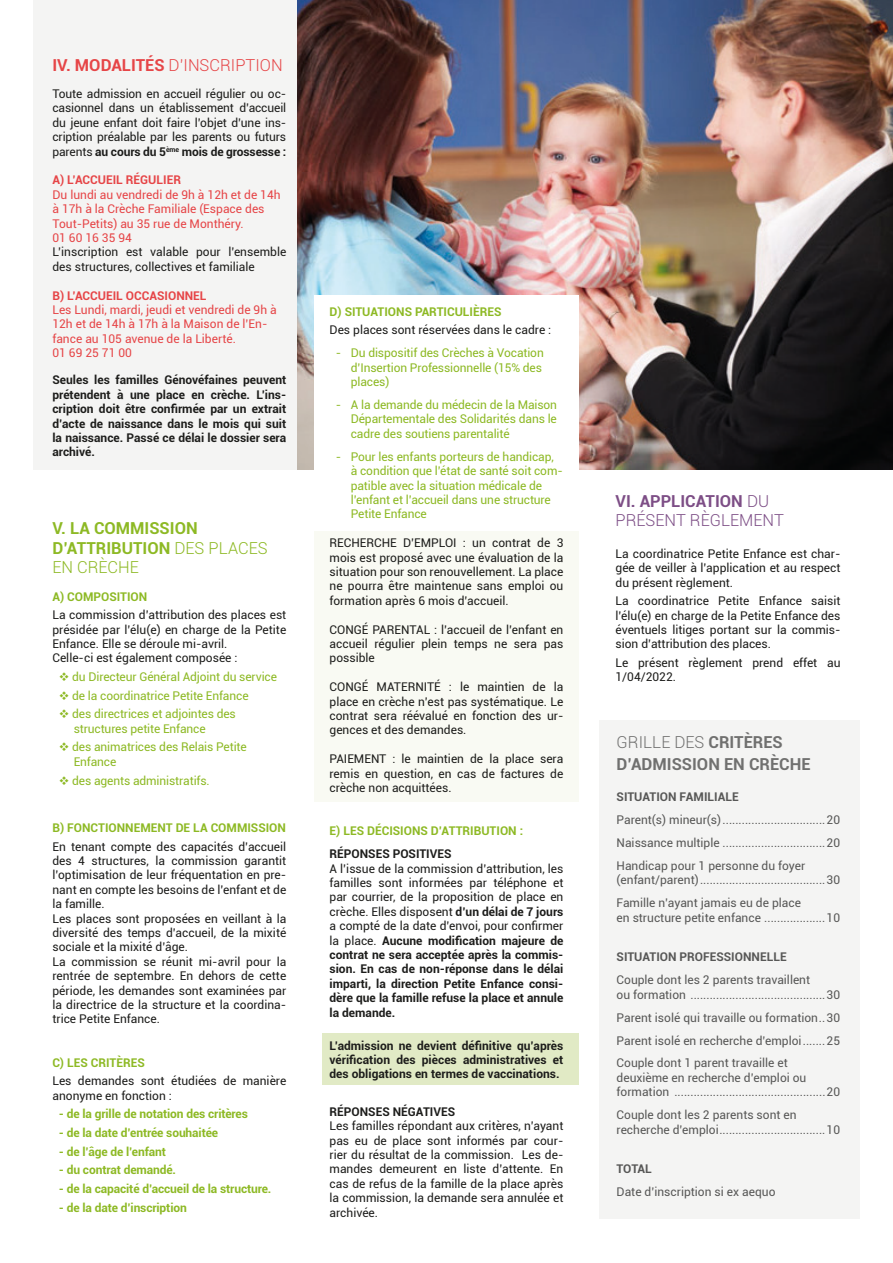
<style>
.page{position:relative;width:893px;height:1263px;background:#fff}
.page>*{position:absolute;margin:0;border:0;box-sizing:border-box;transform-origin:0 0}
.t1{font:700 16.5px/19.8px "Roboto";color:#8db924}
.t2{font:700 16.5px/21.6px "Roboto";color:#70706f}
.t3{font:300 16.5px/19.8px "Roboto";color:#7d4e86}
.t4{font:300 16.5px "Roboto";color:#e64547}
.t5{font:12px/14.4px "Roboto";color:#1d1d1b;text-align:justify}
.t6{font:700 12px/14.4px "Roboto";color:#1d1d1b;text-align:justify}
.t7{font:12px/14.4px "Roboto";color:#575756}
.t8{font:12px/14.4px "Roboto";letter-spacing:-.01em;color:#8db924}
.t9{font:700 12px "Roboto";letter-spacing:-.01em;color:#8db924}
.t10{font:12px/14.4px "Roboto";color:#e64547}
.t11{font:700 12px "Roboto";color:#575756}
.t12{font:700 12px "Roboto";color:#e64547}
.s1{font-weight:700}
.s2{font-weight:300}
.s3{font-weight:400}
</style>
<div class="page">
<div style="left:600px;top:720px;width:260px;height:498px;background:#f4f4f3"></div>
<div style="left:33px;top:0;width:264px;height:470px;background:#f4f4f3"></div>
<div style="left:314px;top:531px;width:265px;height:271px;background:#f9faf3"></div>
<div style="left:323px;top:1033px;width:256px;height:51px;background:#e1eac5"></div>
<img style="left:297px;top:0;width:596px;height:470px">
<div style="left:314px;top:295px;width:265px;height:185px;background:#fff"></div>
<p class="t4" style="left:52px;top:54px;width:232px"><span class="s1">IV. MODALITÉS</span> D’INSCRIPTION</p>
<p class="t5" style="left:52px;top:86px;width:235px">Toute admission en accueil régulier ou oc&shy;casionnel dans un établissement d’accueil du jeune enfant doit faire l’objet d’une ins&shy;cription préalable par les parents ou futurs parents <span class="s1">au cours du 5</span><sup>ème</sup> <span class="s1">mois de grossesse :</span></p>
<p class="t12" style="left:52px;top:172px;width:130px">A) L’ACCUEIL RÉGULIER</p>
<p class="t10" style="left:52px;top:187px;width:230px">Du lundi au vendredi de 9h à 12h et de 14h à 17h à la Crèche Familiale (Espace des<br>Tout-Petits) au 35 rue de Monthéry.</p>
<p class="t10" style="left:52px;top:230px;width:81px">01 60 16 35 94</p>
<p class="t5" style="left:52px;top:244px;width:235px">L’inscription est valable pour l’ensemble des structures, collectives et familiale</p>
<p class="t12" style="left:52px;top:287px;width:156px">B) L’ACCUEIL OCCASIONNEL</p>
<p class="t10" style="left:52px;top:302px;width:226px">Les Lundi, mardi, jeudi et vendredi de 9h à<br>12h et de 14h à 17h à la Maison de l’En&shy;fance au 105 avenue de la Liberté.</p>
<p class="t10" style="left:52px;top:345px;width:81px">01 69 25 71 00</p>
<p class="t6" style="left:52px;top:372px;width:235px">Seules les familles Génovéfaines peuvent prétendent à une place en crèche. L’ins&shy;cription doit être confirmée par un extrait d’acte de naissance dans le mois qui suit la naissance. Passé ce délai le dossier sera archivé.</p>
<p class="t1" style="left:52px;top:517px;width:217px">V. LA COMMISSION<br>D’ATTRIBUTION <span class="s2">DES PLACES<br>EN CRÈCHE</span></p>
<p class="t9" style="left:52px;top:588px;width:96px">A) COMPOSITION</p>
<p class="t5" style="left:52px;top:607px;width:235px">La commission d’attribution des places est présidée par l’élu(e) en charge de la Petite Enfance. Elle se déroule mi-avril.</p>
<p class="t5" style="left:52px;top:650px;width:187px">Celle-ci est également composée :</p>
<p class="t8" style="left:59px;top:669px;width:220px">❖ du Directeur Général Adjoint du service</p>
<p class="t8" style="left:59px;top:688px;width:191px">❖ de la coordinatrice Petite Enfance</p>
<p class="t8" style="left:74px;top:706px;width:164px;text-indent:-15px">❖ des directrices et adjointes des structures petite Enfance</p>
<p class="t8" style="left:74px;top:739px;width:175px;text-indent:-15px">❖ des animatrices des Relais Petite<br>Enfance</p>
<p class="t8" style="left:59px;top:773px;width:152px">❖ des agents administratifs.</p>
<p class="t9" style="left:52px;top:819px;width:235px">B) FONCTIONNEMENT DE LA COMMISSION</p>
<p class="t5" style="left:52px;top:839px;width:235px">En tenant compte des capacités d’accueil des 4 structures, la commission garantit l’optimisation de leur fréquentation en pre&shy;nant en compte les besoins de l’enfant et de la famille.</p>
<p class="t5" style="left:52px;top:911px;width:235px">Les places sont proposées en veillant à la diversité des temps d’accueil, de la mixité sociale et la mixité d’âge.</p>
<p class="t5" style="left:52px;top:954px;width:235px">La commission se réunit mi-avril pour la rentrée de septembre. En dehors de cette période, les demandes sont examinées par la directrice de la structure et la coordina&shy;trice Petite Enfance.</p>
<p class="t9" style="left:52px;top:1054px;width:94px">C) LES CRITÈRES</p>
<p class="t5" style="left:52px;top:1073px;width:235px">Les demandes sont étudiées de manière anonyme en fonction :</p>
<p class="t9" style="left:59px;top:1105px;width:191px">- de la grille de notation des critères</p>
<p class="t9" style="left:59px;top:1124px;width:161px">- de la date d’entrée souhaitée</p>
<p class="t9" style="left:59px;top:1143px;width:109px">- de l’âge de l’enfant</p>
<p class="t9" style="left:59px;top:1161px;width:119px">- du contrat demandé.</p>
<p class="t9" style="left:59px;top:1180px;width:214px">- de la capacité d’accueil de la structure.</p>
<p class="t9" style="left:59px;top:1199px;width:130px">- de la date d’inscription</p>
<p class="t9" style="left:330px;top:303px;width:173px">D) SITUATIONS PARTICULIÈRES</p>
<p class="t5" style="left:330px;top:323px;width:223px">Des places sont réservées dans le cadre :</p>
<p class="t8" style="left:351px;top:345px;width:195px;text-indent:-15px">- Du dispositif des Crèches à Vocation d’Insertion Professionnelle (15% des places)</p>
<p class="t8" style="left:351px;top:397px;width:208px;text-align:justify;text-indent:-15px">- A la demande du médecin de la Maison Départementale des Solidarités dans le cadre des soutiens parentalité</p>
<p class="t8" style="left:351px;top:449px;width:214px;text-indent:-15px">- Pour les enfants porteurs de handicap, à condition que l’état de santé soit com&shy;patible avec la situation médicale de l’enfant et l’accueil dans une structure Petite Enfance</p>
<p class="t5" style="left:330px;top:535px;width:235px">RECHERCHE D’EMPLOI : un contrat de 3 mois est proposé avec une évaluation de la situation pour son renouvellement. La place ne pourra être maintenue sans emploi ou formation après 6 mois d’accueil.</p>
<p class="t5" style="left:330px;top:622px;width:235px">CONGÉ PARENTAL : l’accueil de l’enfant en accueil régulier plein temps ne sera pas possible</p>
<p class="t5" style="left:330px;top:679px;width:235px">CONGÉ MATERNITÉ : le maintien de la place en crèche n’est pas systématique. Le contrat sera réévalué en fonction des ur&shy;gences et des demandes.</p>
<p class="t5" style="left:330px;top:751px;width:235px">PAIEMENT : le maintien de la place sera remis en question, en cas de factures de crèche non acquittées.</p>
<p class="t9" style="left:330px;top:822px;width:195px">E) LES DÉCISIONS D’ATTRIBUTION :</p>
<p class="t6" style="left:330px;top:846px;width:123px">RÉPONSES POSITIVES</p>
<p class="t6" style="left:330px;top:861px;width:235px"><span class="s3">A l’issue de la commission d’attribution, les familles sont informées par téléphone et par courrier, de la proposition de place en crèche. Elles disposent</span> d’un délai de 7 jours <span class="s3">a compté de la date d’envoi, pour confirmer la place.</span> Aucune modification majeure de contrat ne sera acceptée après la commis&shy;sion. En cas de non-réponse dans le délai imparti, la direction Petite Enfance consi&shy;dère que la famille refuse la place et annule la demande.</p>
<p class="t6" style="left:330px;top:1038px;width:235px">L’admission ne devient définitive qu’après vérification des pièces administratives et des obligations en termes de vaccinations.</p>
<p class="t6" style="left:330px;top:1104px;width:127px">RÉPONSES NÉGATIVES</p>
<p class="t5" style="left:330px;top:1118px;width:235px">Les familles répondant aux critères, n’ayant pas eu de place sont informés par cour&shy;rier du résultat de la commission. Les de&shy;mandes demeurent en liste d’attente. En cas de refus de la famille de la place après la commission, la demande sera annulée et archivée.</p>
<p class="t3" style="left:615px;top:490px;width:170px"><span class="s1">VI. APPLICATION</span> DU<br>PRÉSENT RÈGLEMENT</p>
<p class="t5" style="left:615px;top:546px;width:227px">La coordinatrice Petite Enfance est char&shy;gée de veiller à l’application et au respect du présent règlement.</p>
<p class="t5" style="left:615px;top:593px;width:227px">La coordinatrice Petite Enfance saisit l’élu(e) en charge de la Petite Enfance des éventuels litiges portant sur la commis&shy;sion d’attribution des places.</p>
<p class="t5" style="left:615px;top:655px;width:226px">Le présent règlement prend effet au<br>1/04/2022.</p>
<p class="t2" style="left:617px;top:731px;width:195px"><span class="s2">GRILLE DES</span> CRITÈRES<br>D’ADMISSION EN CRÈCHE</p>
<p class="t11" style="left:617px;top:788px;width:124px">SITUATION FAMILIALE</p>
<p class="t7" style="left:617px;top:812px;width:225px">Parent(s) mineur(s)................................20</p>
<p class="t7" style="left:617px;top:835px;width:225px">Naissance multiple ................................20</p>
<p class="t7" style="left:617px;top:858px;width:225px">Handicap pour 1 personne du foyer (enfant/parent).......................................30</p>
<p class="t7" style="left:617px;top:895px;width:225px">Famille n’ayant jamais eu de place<br>en structure petite enfance ...................10</p>
<p class="t11" style="left:617px;top:949px;width:172px">SITUATION PROFESSIONNELLE</p>
<p class="t7" style="left:617px;top:972px;width:225px">Couple dont les 2 parents travaillent<br>ou formation ..........................................30</p>
<p class="t7" style="left:617px;top:1010px;width:225px">Parent isolé qui travaille ou formation..30</p>
<p class="t7" style="left:617px;top:1033px;width:225px">Parent isolé en recherche d’emploi.......25</p>
<p class="t7" style="left:617px;top:1055px;width:225px">Couple dont 1 parent travaille et deuxième en recherche d’emploi ou formation ...............................................20</p>
<p class="t7" style="left:617px;top:1107px;width:225px">Couple dont les 2 parents sont en recherche d’emploi.................................10</p>
<p class="t11" style="left:617px;top:1161px;width:37px">TOTAL</p>
<p class="t7" style="left:617px;top:1184px;width:160px">Date d’inscription si ex aequo</p>
</div>
